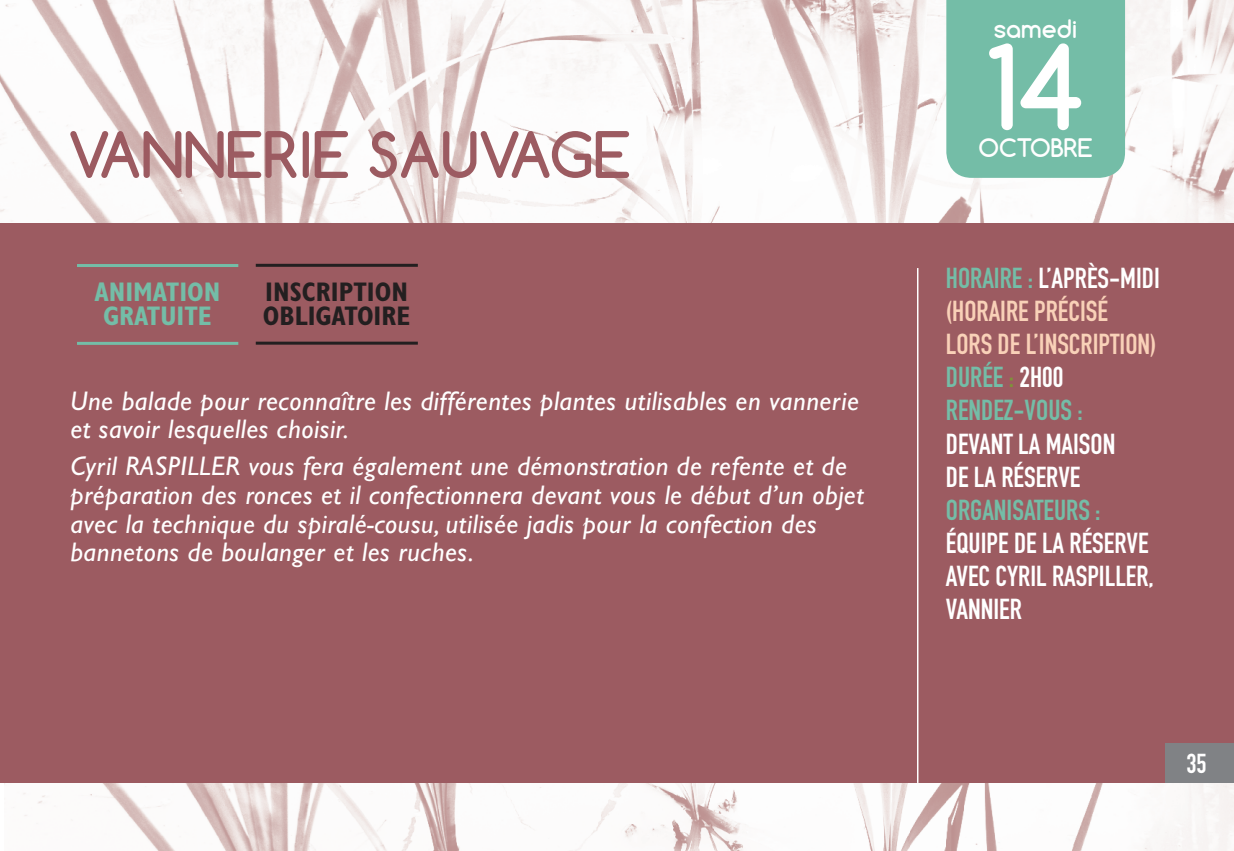
<style>
.page{position:relative;width:1234px;height:851px;background:#fff}
.page>*{position:absolute;margin:0;border:0;box-sizing:border-box;transform-origin:0 0}
.t1{font:700 111px "Comfortaa";color:#fff}
.t2{font:700 60px "Comfortaa";color:#9c5b61}
.t3{font:28.5px/33px "DIN Engschrift Std";color:#fff}
.t4{font:28.5px/33px "DIN Engschrift Std";color:#74bda7}
.t5{font:28.5px "DIN Engschrift Std";color:#f9d1b8}
.t6{font:italic 27px/28.5px "Gill Sans Std";letter-spacing:.02em;color:#fff}
.t7{font:700 condensed 27px/24px "Gill Sans Std";color:#231f20}
.t8{font:700 condensed 27px/24px "Gill Sans Std";color:#74bda7;text-align:center}
.t9{font:27px "DIN Engschrift Std";color:#fff}
.t10{font:700 24px "Comfortaa";color:#fff}
.s1{color:#74bda7}
.s2{color:#f9d1b8}
.s3{color:#7e923a}
.s4{color:#fff}
</style>
<div class="page">
<img style="left:0;top:0;width:1233px;height:223px">
<img style="left:4px;top:782px;width:1229px;height:68px">
<div style="left:0;top:223px;width:1233px;height:559px;background:#9c5b61"></div>
<div style="left:1165px;top:743px;width:68px;height:39px;background:#808285"></div>
<hr style="left:916px;top:268px;width:2px;height:514px;background:#fff">
<div style="left:946px;top:0;width:178px;height:178px;background:#74bda7"></div>
<hr style="left:256px;top:341px;width:162px;height:3px;background:#231f20">
<hr style="left:256px;top:264px;width:162px;height:3px;background:#231f20">
<hr style="left:77px;top:342px;width:161px;height:3px;background:#74bda7">
<hr style="left:77px;top:264px;width:161px;height:3px;background:#74bda7">
<p class="t10" style="left:993px;top:14px;width:85px">SAMEDI</p>
<h1 class="t1" style="left:985px;top:17px;width:101px">14</h1>
<h2 class="t2" style="left:68px;top:117px;width:36px">VANNERIE</h2>
<p class="t10" style="left:978px;top:132px;width:116px">OCTOBRE</p>
<h2 class="t2" style="left:367px;top:117px;width:37px">SAUVA</h2>
<h2 class="t2" style="left:549px;top:117px;width:79px">GE</h2>
<p class="t8" style="left:94px;top:280px;width:127px">ANIMATION<br>GRATUITE</p>
<p class="t7" style="left:263px;top:280px;width:149px">INSCRIPTION<br>OBLIGATOIRE</p>
<p class="t6" style="left:70px;top:386px;width:789px">Une balade pour reconnaître les différentes plantes utilisables en vannerie et savoir lesquelles choisir.</p>
<p class="t6" style="left:70px;top:452px;width:794px">Cyril RASPILLER vous fera également une démonstration de refente et de préparation des ronces et il confectionnera devant vous le début d’un objet avec la technique du spiralé-cousu, utilisée jadis pour la confection des bannetons de boulanger et les ruches.</p>
<p class="t3" style="left:945px;top:262px;width:215px"><span class="s1">HORAIRE :</span> L’APRÈS-MIDI <span class="s2">(HORAIRE</span></p>
<p class="t5" style="left:1033px;top:294px;width:75px">PRÉCISÉ</p>
<p class="t5" style="left:945px;top:327px;width:13px">LORS</p>
<p class="t5" style="left:997px;top:327px;width:94px">DE L’INSCRIPTION</p>
<p class="t5" style="left:1149px;top:327px;width:8px">)</p>
<p class="t4" style="left:945px;top:361px;width:138px">DURÉE <span class="s3">:</span> <span class="s4">2H00<br></span>RENDEZ-VOUS :</p>
<p class="t3" style="left:945px;top:427px;width:12px">DEVANT</p>
<p class="t3" style="left:945px;top:427px;width:112px;text-indent:72px">LA MAISON<br>DE LA RÉSERVE</p>
<p class="t4" style="left:945px;top:493px;width:156px">ORGANISATEURS :</p>
<p class="t3" style="left:945px;top:526px;width:22px">ÉQUIPE</p>
<p class="t3" style="left:945px;top:526px;width:209px;text-indent:68px">DE LA RÉSERVE<br>AVEC CYRIL RASPILLER,<br>VANNIER</p>
<p class="t9" style="left:1185px;top:748px;width:22px">35</p>
</div>
